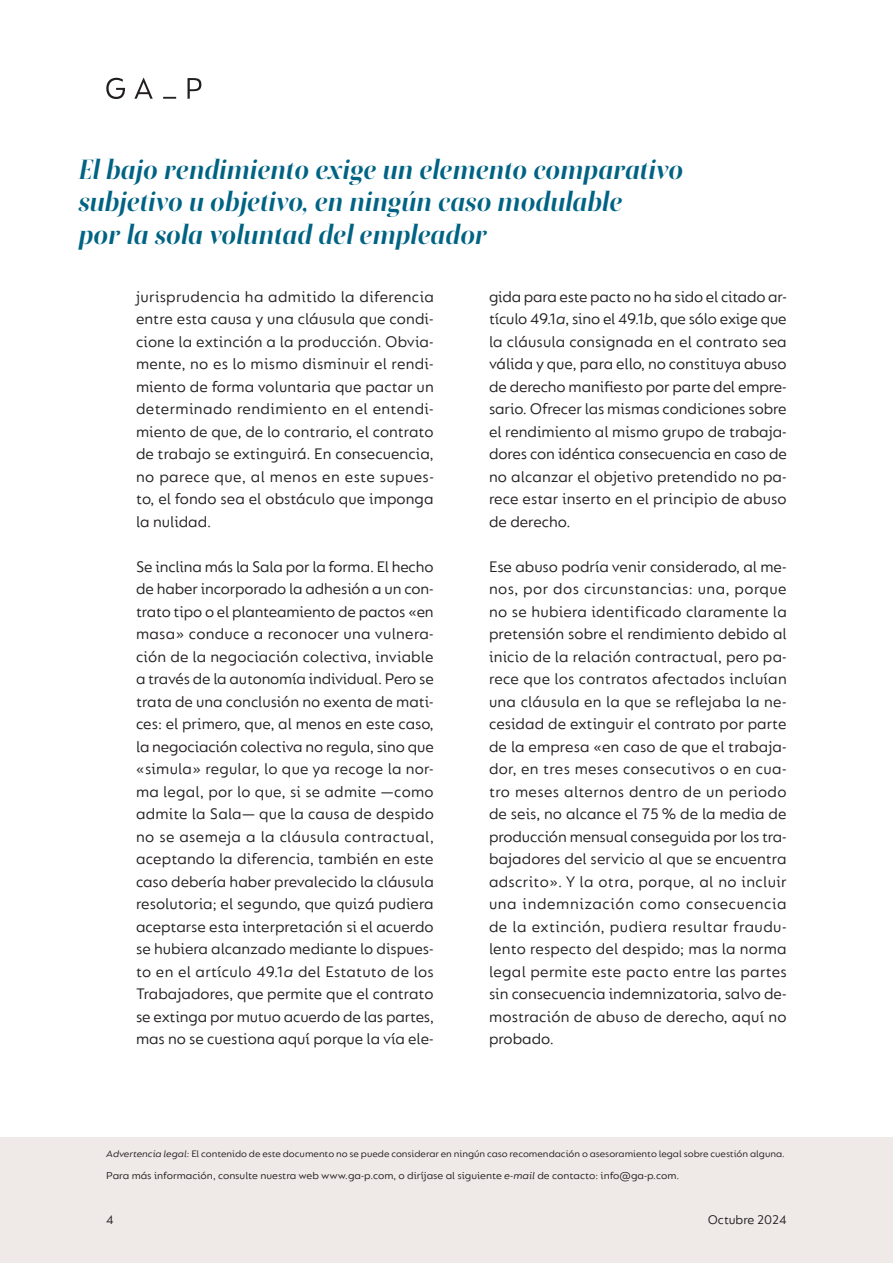
<style>
.page{position:relative;width:893px;height:1263px;background:#fff}
.page>*{position:absolute;margin:0;border:0;box-sizing:border-box;transform-origin:0 0}
._6__Texto_normal_ok{font:italic 700 27px/32.4px "Boska";letter-spacing:.005em;color:#006383}
.Párrafo_nivel_1{font:16.5px/22.5px "FS Lucas";color:#231f20;text-align:justify}
.t1{font:13.5px "FS Lucas";color:#231f20}
.t2{font:10.8px "FS Lucas";color:#231f20;scale:1.06 1}
.t3{font:10.2px "FS Lucas";color:#231f20;scale:1.06 1}
.s1{font-style:italic}
</style>
<div class="page">
<div style="left:0;top:1137px;width:893px;height:126px;background:#efeae7"></div>
<svg style="left:106px;top:78px;width:95px;height:21px"></svg>
<p class="_6__Texto_normal_ok" style="left:79px;top:153px;width:606px">El bajo rendimiento exige un elemento comparativo subjetivo u objetivo, en ningún caso modulable<br>por la sola voluntad del empleador</p>
<p class="Párrafo_nivel_1" style="left:136px;top:285px;width:299px">jurisprudencia ha admitido la diferencia entre esta causa y una cláusula que condi&shy;cione la extinción a la producción. Obvia&shy;mente, no es lo mismo disminuir el rendi&shy;miento de forma voluntaria que pactar un determinado rendimiento en el entendi&shy;miento de que, de lo contrario, el contrato de trabajo se extinguirá. En consecuencia, no parece que, al menos en este supues&shy;to, el fondo sea el obstáculo que imponga la nulidad.</p>
<p class="Párrafo_nivel_1" style="left:136px;top:555px;width:299px">Se inclina más la Sala por la forma. El hecho de haber incorporado la adhesión a un con&shy;trato tipo o el planteamiento de pactos «en masa» conduce a reconocer una vulnera&shy;ción de la negociación colectiva, inviable a través de la autonomía individual. Pero se trata de una conclusión no exenta de mati&shy;ces: el primero, que, al menos en este caso, la negociación colectiva no regula, sino que «simula» regular, lo que ya recoge la nor&shy;ma legal, por lo que, si se admite —como admite la Sala— que la causa de despido no se asemeja a la cláusula contractual, aceptando la diferencia, también en este caso debería haber prevalecido la cláusula resolutoria; el segundo, que quizá pudiera aceptarse esta interpretación si el acuerdo se hubiera alcanzado mediante lo dispues&shy;to en el artículo 49.1<span class="s1">a</span> del Estatuto de los Trabajadores, que permite que el contrato se extinga por mutuo acuerdo de las partes, mas no se cuestiona aquí porque la vía ele-</p>
<p class="Párrafo_nivel_1" style="left:489px;top:285px;width:299px">gida para este pacto no ha sido el citado ar&shy;tículo 49.1<span class="s1">a</span>, sino el 49.1<span class="s1">b</span>, que sólo exige que la cláusula consignada en el contrato sea válida y que, para ello, no constituya abuso de derecho manifiesto por parte del empre&shy;sario. Ofrecer las mismas condiciones sobre el rendimiento al mismo grupo de trabaja&shy;dores con idéntica consecuencia en caso de no alcanzar el objetivo pretendido no pa&shy;rece estar inserto en el principio de abuso de derecho.</p>
<p class="Párrafo_nivel_1" style="left:489px;top:555px;width:299px">Ese abuso podría venir considerado, al me&shy;nos, por dos circunstancias: una, porque no se hubiera identificado claramente la pretensión sobre el rendimiento debido al inicio de la relación contractual, pero pa&shy;rece que los contratos afectados incluían una cláusula en la que se reflejaba la ne&shy;cesidad de extinguir el contrato por parte de la empresa «en caso de que el trabaja&shy;dor, en tres meses consecutivos o en cua&shy;tro meses alternos dentro de un periodo de seis, no alcance el 75 % de la media de producción mensual conseguida por los tra&shy;bajadores del servicio al que se encuentra adscrito». Y la otra, porque, al no incluir una indemnización como consecuencia de la extinción, pudiera resultar fraudu&shy;lento respecto del despido; mas la norma legal permite este pacto entre las partes sin consecuencia indemnizatoria, salvo de&shy;mostración de abuso de derecho, aquí no probado.</p>
<p class="t3" style="left:106px;top:1148px;width:642px"><span class="s1">Advertencia legal:</span> El contenido de este documento no se puede considerar en ningún caso recomendación o asesoramiento legal sobre cuestión alguna.</p>
<p class="t2" style="left:106px;top:1169px;width:542px">Para más información, consulte nuestra web www.ga-p.com, o diríjase al siguiente <span class="s1">e-mail</span> de contacto: info@ga-p.com.</p>
<p class="t1" style="left:106px;top:1212px;width:9px">4</p>
<p class="t1" style="left:708px;top:1212px;width:80px">Octubre 2024</p>
</div>
